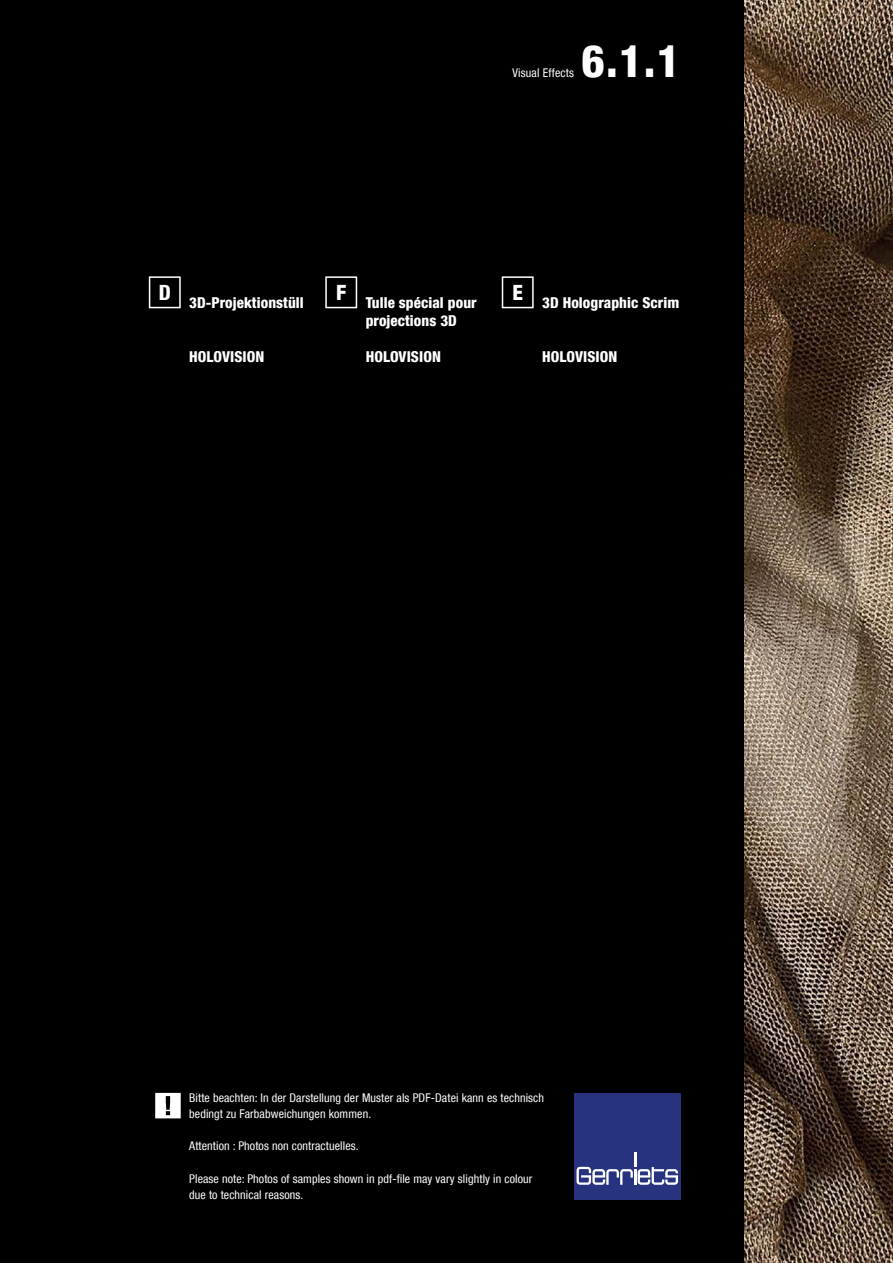
<style>
.page{position:relative;width:893px;height:1263px;background:#000}
.page>*{position:absolute;margin:0;border:0;box-sizing:border-box;transform-origin:0 0}
.t1{font:800 condensed 45px "Helvetica Neue LT Com";color:#fff}
.t2{font:800 condensed 21px "Helvetica Neue LT Com";color:#fff}
.t3{font:800 condensed 15px/18px "Helvetica Neue LT Com";letter-spacing:.005em;color:#fff}
.t4{font:condensed 12px/16.2px "Helvetica Neue LT Com";letter-spacing:.01em;color:#fff}
</style>
<div class="page">
<img style="left:744px;top:0;width:149px;height:1263px">
<div style="left:574px;top:1093px;width:106px;height:106px;background:#28337f"></div>
<svg style="left:576px;top:1152px;width:102px;height:33px"></svg>
<div style="left:149px;top:276px;width:32px;height:32px;border:2px solid #fff"></div>
<div style="left:325px;top:276px;width:32px;height:32px;border:2px solid #fff"></div>
<div style="left:502px;top:276px;width:32px;height:32px;border:2px solid #fff"></div>
<svg style="left:155px;top:1093px;width:26px;height:25px"></svg>
<p class="t4" style="left:512px;top:64px;width:63px">Visual Effects</p>
<h1 class="t1" style="left:581px;top:33px;width:100px">6.1.1</h1>
<h2 class="t2" style="left:159px;top:279px;width:14px">D</h2>
<h2 class="t2" style="left:336px;top:279px;width:12px">F</h2>
<h2 class="t2" style="left:512px;top:279px;width:12px">E</h2>
<p class="t3" style="left:366px;top:294px;width:113px">Tulle spécial pour projections 3D</p>
<p class="t3" style="left:366px;top:348px;width:77px">HOLOVISION</p>
<p class="t3" style="left:189px;top:294px;width:116px">3D-Projektionstüll</p>
<p class="t3" style="left:189px;top:348px;width:77px">HOLOVISION</p>
<p class="t3" style="left:542px;top:294px;width:139px">3D Holographic Scrim</p>
<p class="t3" style="left:542px;top:348px;width:77px">HOLOVISION</p>
<p class="t4" style="left:189px;top:1089px;width:356px">Bitte beachten: In der Darstellung der Muster als PDF-Datei kann es technisch bedingt zu Farbabweichungen kommen.</p>
<p class="t4" style="left:189px;top:1138px;width:171px">Attention : Photos non contractuelles.</p>
<p class="t4" style="left:189px;top:1170px;width:345px">Please note: Photos of samples shown in pdf-file may vary slightly in colour due to technical reasons.</p>
</div>
